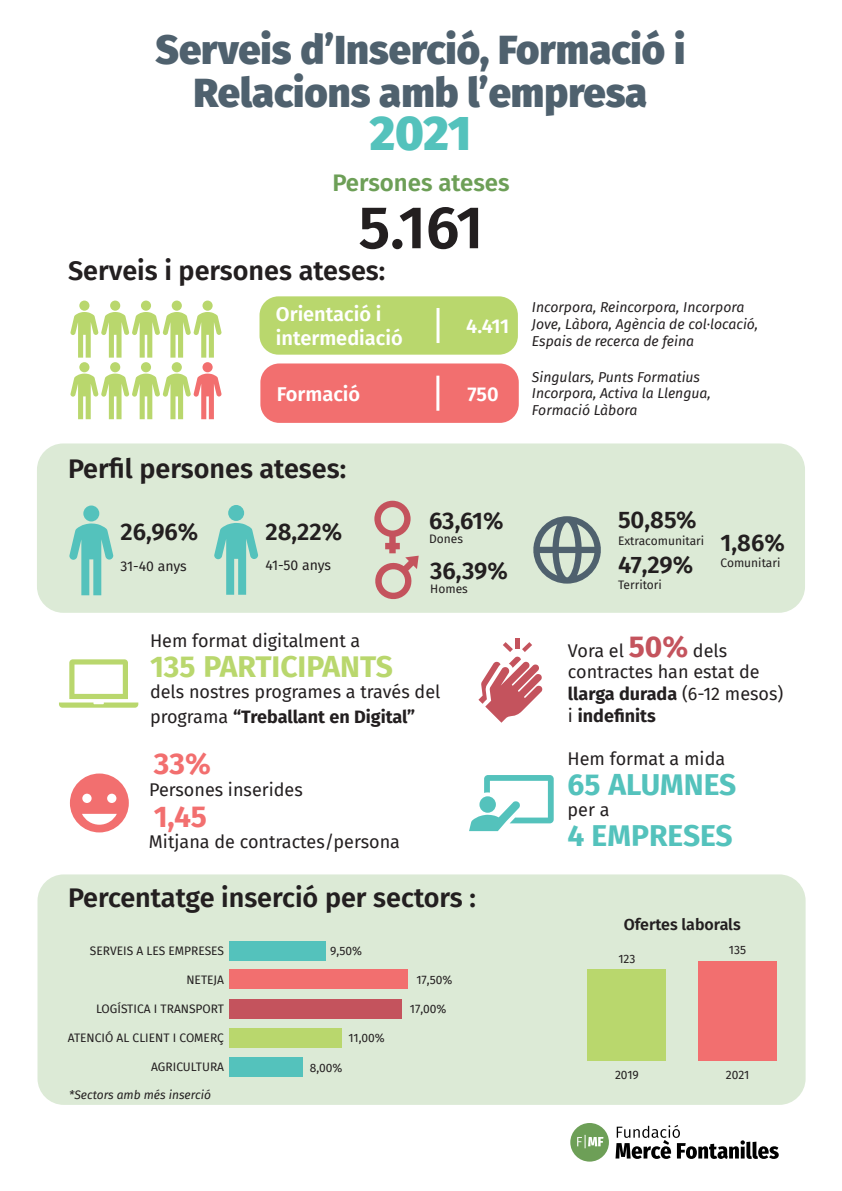
<style>
.page{position:relative;width:842px;height:1191px;background:#fff}
.page>*{position:absolute;margin:0;border:0;box-sizing:border-box;transform-origin:0 0}
.t1{font:600 60px "Fira Sans";color:#231f20}
.t2{font:900 48px "Fira Sans";color:#54c2bc}
.t3{font:900 40px/43px "Fira Sans";color:#4f616e;text-align:center}
.t4{font:700 30px "Fira Sans";color:#54c2bc}
.t5{font:700 30px "Fira Sans";color:#b9d76d}
.t6{font:700 30px "Fira Sans";color:#f26f6f}
.t7{font:600 27px "Fira Sans";color:#231f20}
.t8{font:600 24px "Fira Sans";color:#231f20}
.t9{font:600 24px "Fira Sans";color:#6d9f57}
.t10{font:600 20px/24px "Fira Sans";color:#fff}
.t11{font:18px/21.6px "Fira Sans";color:#231f20}
.t12{font:600 16px "Fira Sans";color:#231f20}
.t13{font:italic 14px/16.8px "Fira Sans";color:#231f20}
.t14{font:14px "Fira Sans";letter-spacing:-.005em;color:#231f20}
.t15{font:12px "Fira Sans";color:#231f20}
.t16{font:italic 12px "Fira Sans";color:#231f20}
.s1{font-weight:700}
.s2{font-weight:700;font-size:30px;color:#c4535d}
</style>
<div class="page">
<div style="left:38px;top:874px;width:768px;height:230px;background:#dcead6;border-radius:26px"></div>
<div style="left:37px;top:443px;width:768px;height:170px;background:#dcead6;border-radius:26px"></div>
<div style="left:260px;top:363px;width:259px;height:60px;background:#f26f6f;border-radius:19px"></div>
<hr style="left:436px;top:376px;width:3px;height:35px;background:#fff">
<div style="left:259px;top:296px;width:259px;height:59px;background:#b9d76d;border-radius:19px"></div>
<hr style="left:436px;top:308px;width:3px;height:35px;background:#fff">
<div style="left:79px;top:300px;width:10px;height:11px;background:#b9d76d;border-radius:50%"></div>
<div style="left:110px;top:300px;width:10px;height:11px;background:#b9d76d;border-radius:50%"></div>
<div style="left:141px;top:300px;width:10px;height:11px;background:#b9d76d;border-radius:50%"></div>
<div style="left:172px;top:300px;width:10px;height:11px;background:#b9d76d;border-radius:50%"></div>
<div style="left:202px;top:300px;width:11px;height:11px;background:#b9d76d;border-radius:50%"></div>
<svg style="left:70px;top:312px;width:152px;height:46px"></svg>
<div style="left:79px;top:362px;width:10px;height:10px;background:#b9d76d;border-radius:50%"></div>
<div style="left:110px;top:362px;width:10px;height:10px;background:#b9d76d;border-radius:50%"></div>
<div style="left:141px;top:362px;width:10px;height:10px;background:#b9d76d;border-radius:50%"></div>
<div style="left:172px;top:362px;width:10px;height:10px;background:#b9d76d;border-radius:50%"></div>
<div style="left:202px;top:362px;width:11px;height:10px;background:#f26f6f;border-radius:50%"></div>
<svg style="left:70px;top:373px;width:152px;height:46px"></svg>
<div style="left:83px;top:505px;width:16px;height:16px;background:#54c2bc;border-radius:50%"></div>
<svg style="left:69px;top:523px;width:44px;height:72px"></svg>
<div style="left:228px;top:505px;width:16px;height:16px;background:#54c2bc;border-radius:50%"></div>
<svg style="left:214px;top:523px;width:44px;height:72px"></svg>
<svg style="left:374px;top:501px;width:45px;height:98px"></svg>
<svg style="left:533px;top:516px;width:68px;height:67px"></svg>
<svg style="left:70px;top:773px;width:59px;height:59px"></svg>
<hr style="left:515px;top:638px;width:4px;height:10px;background:#c4535d">
<svg style="left:478px;top:642px;width:65px;height:80px"></svg>
<svg style="left:59px;top:659px;width:79px;height:48px"></svg>
<svg style="left:469px;top:775px;width:85px;height:56px"></svg>
<div style="left:229px;top:941px;width:97px;height:19px;background:#54c2bc"></div>
<div style="left:229px;top:969px;width:179px;height:19px;background:#f26f6f"></div>
<div style="left:229px;top:999px;width:173px;height:19px;background:#c4535d"></div>
<div style="left:229px;top:1028px;width:112px;height:19px;background:#b9d76d"></div>
<div style="left:230px;top:1057px;width:73px;height:19px;background:#54c2bc"></div>
<div style="left:588px;top:970px;width:78px;height:91px;background:#b9d76d"></div>
<div style="left:698px;top:961px;width:79px;height:100px;background:#f26f6f"></div>
<svg style="left:570px;top:1123px;width:39px;height:38px"></svg>
<svg style="left:615px;top:1125px;width:164px;height:34px"></svg>
<h3 class="t3" style="left:155px;top:25px;width:531px">Serveis d’Inserció, Formació i<br>Relacions amb l’empresa</h3>
<h2 class="t2" style="left:370px;top:91px;width:103px">2021</h2>
<h3 class="t9" style="left:332px;top:163px;width:179px">Persones ateses</h3>
<h1 class="t1" style="left:359px;top:178px;width:126px">5.161</h1>
<h3 class="t7" style="left:68px;top:248px;width:319px">Serveis i persones ateses:</h3>
<p class="t10" style="left:276px;top:301px;width:128px">Orientació i intermediació</p>
<p class="t10" style="left:466px;top:313px;width:45px">4.411</p>
<p class="t10" style="left:277px;top:380px;width:85px">Formació</p>
<p class="t10" style="left:468px;top:380px;width:33px">750</p>
<h3 class="t7" style="left:68px;top:446px;width:280px">Perfil persones ateses:</h3>
<h3 class="t8" style="left:121px;top:512px;width:79px">26,96%</h3>
<p class="t14" style="left:121px;top:555px;width:68px">31-40 anys</p>
<h3 class="t8" style="left:429px;top:501px;width:76px">63,61%</h3>
<p class="t15" style="left:429px;top:530px;width:35px">Dones</p>
<h3 class="t8" style="left:265px;top:511px;width:78px">28,22%</h3>
<p class="t14" style="left:265px;top:555px;width:67px">41-50 anys</p>
<h3 class="t8" style="left:430px;top:551px;width:79px">36,39%</h3>
<p class="t15" style="left:430px;top:580px;width:39px">Homes</p>
<p class="t11" style="left:150px;top:629px;width:212px">Hem format digitalment a</p>
<h3 class="t5" style="left:150px;top:641px;width:244px">135 PARTICIPANTS</h3>
<p class="t11" style="left:150px;top:679px;width:292px;line-height:25px">dels nostres programes a través del programa <span class="s1">“Treballant en Digital”</span></p>
<h3 class="t6" style="left:154px;top:738px;width:58px">33%</h3>
<p class="t11" style="left:149px;top:778px;width:155px">Persones inserides</p>
<h3 class="t6" style="left:154px;top:791px;width:55px">1,45</h3>
<p class="t11" style="left:149px;top:830px;width:253px">Mitjana de contractes/persona</p>
<h3 class="t7" style="left:68px;top:875px;width:409px">Percentatge inserció per sectors :</h3>
<p class="t15" style="left:330px;top:942px;width:33px">9,50%</p>
<p class="t15" style="left:416px;top:970px;width:38px">17,50%</p>
<p class="t15" style="left:410px;top:999px;width:38px">17,00%</p>
<p class="t15" style="left:349px;top:1029px;width:38px">11,00%</p>
<p class="t15" style="left:90px;top:942px;width:136px">SERVEIS A LES EMPRESES</p>
<p class="t15" style="left:186px;top:970px;width:39px">NETEJA</p>
<p class="t15" style="left:96px;top:999px;width:129px">LOGÍSTICA I TRANSPORT</p>
<p class="t15" style="left:68px;top:1029px;width:158px">ATENCIÓ AL CLIENT I COMERÇ</p>
<p class="t15" style="left:151px;top:1058px;width:74px">AGRICULTURA</p>
<p class="t15" style="left:310px;top:1058px;width:34px">8,00%</p>
<p class="t16" style="left:69px;top:1085px;width:143px">*Sectors amb més inserció</p>
<p class="t13" style="left:532px;top:299px;width:228px">Incorpora, Reincorpora, Incorpora<br>Jove, Làbora, Agència de col·locació,<br>Espais de recerca de feina</p>
<p class="t13" style="left:532px;top:368px;width:180px">Singulars, Punts Formatius<br>Incorpora, Activa la Llengua,<br>Formació Làbora</p>
<h3 class="t8" style="left:618px;top:500px;width:80px">50,85%</h3>
<p class="t15" style="left:618px;top:531px;width:88px">Extracomunitari</p>
<h3 class="t8" style="left:618px;top:545px;width:77px">47,29%</h3>
<p class="t15" style="left:618px;top:576px;width:45px">Territori</p>
<h3 class="t8" style="left:720px;top:522px;width:66px">1,86%</h3>
<p class="t15" style="left:720px;top:553px;width:61px">Comunitari</p>
<p class="t11" style="left:568px;top:639px;width:217px">Vora el <span class="s2">50%</span> dels contractes han estat de <span class="s1">llarga durada</span> (6-12 mesos) i <span class="s1">indefinits</span></p>
<p class="t11" style="left:568px;top:748px;width:159px">Hem format a mida</p>
<h3 class="t4" style="left:568px;top:759px;width:170px">65 ALUMNES</h3>
<p class="t11" style="left:568px;top:799px;width:44px">per a</p>
<h3 class="t4" style="left:568px;top:810px;width:167px">4 EMPRESES</h3>
<p class="t12" style="left:624px;top:911px;width:118px">Ofertes laborals</p>
<p class="t15" style="left:618px;top:949px;width:19px">123</p>
<p class="t15" style="left:729px;top:941px;width:19px">135</p>
<p class="t15" style="left:615px;top:1066px;width:25px">2019</p>
<p class="t15" style="left:726px;top:1066px;width:25px">2021</p>
</div>
